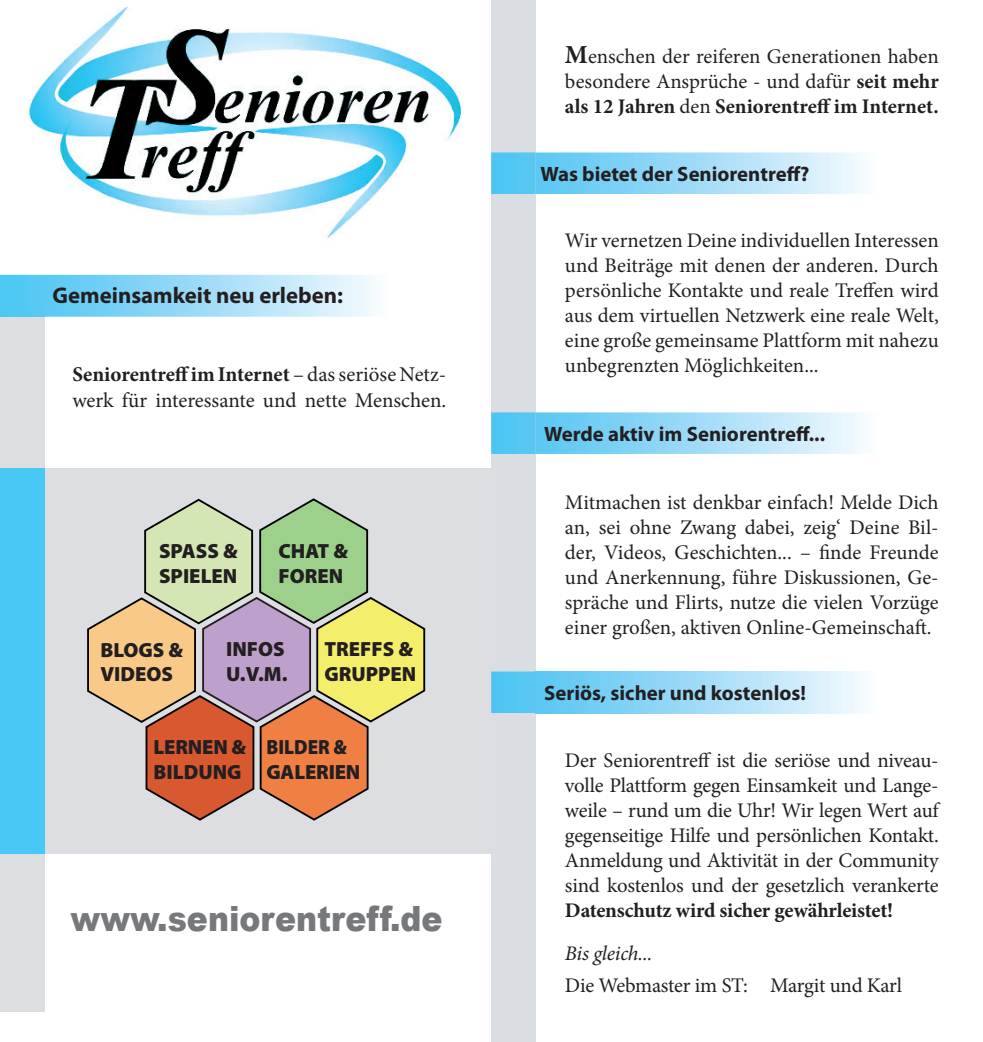
<style>
.page{position:relative;width:983px;height:1042px;background:#fff}
.page>*{position:absolute;margin:0;border:0;box-sizing:border-box;transform-origin:0 0}
.t1{font:900 34.82px "Arial";color:#76787b;scale:.91 1}
.t2{font:700 22.75px "Myriad Pro";color:#231f20}
.t3{font:21px/25.2px "Minion Pro";letter-spacing:-.005em;color:#231f20}
.t4{font:20.82px/25px "Minion Pro";letter-spacing:-.005em;color:#231f20;text-align:justify}
.t5{font:700 20.82px "Myriad Pro";color:#231f20}
.t6{font:700 20.82px "Minion Pro";letter-spacing:-.01em;color:#231f20}
.t7{font:italic 20.82px "Minion Pro";letter-spacing:-.015em;color:#231f20}
.t8{font:900 20.65px/24.7px "Myriad Pro";color:#231f20}
.t9{font:900 20.65px/24.7px "Myriad Pro";color:#231f20;scale:.92 1}
.s1{font-weight:700}
.s2{font-weight:700;font-size:26.07px}
</style>
<div class="page">
<div style="left:45px;top:468px;width:450px;height:385px;background:#dcdee1"></div>
<div style="left:0;top:307px;width:45px;height:705px;background:#dcdee1"></div>
<svg style="left:0;top:275px;width:375px;height:42px;background:#9bdcf8"></svg>
<div style="left:0;top:307px;width:45px;height:10px;background:#50c8f4"></div>
<img style="left:29px;top:7px;width:433px;height:233px">
<svg style="left:87px;top:498px;width:339px;height:323px"></svg>
<div style="left:0;top:468px;width:45px;height:385px;background:#48c8f4"></div>
<div style="left:491px;top:0;width:44px;height:1042px;background:#dadde1"></div>
<svg style="left:535px;top:152px;width:328px;height:42px;background:#a4ddf7"></svg>
<div style="left:491px;top:152px;width:44px;height:42px;background:#52c6f2"></div>
<svg style="left:535px;top:412px;width:328px;height:42px;background:#a4ddf7"></svg>
<div style="left:491px;top:412px;width:44px;height:42px;background:#52c6f2"></div>
<div style="left:535px;top:671px;width:341px;height:42px;background:linear-gradient(to right,#56c4f2,#f7f9fe)"></div>
<div style="left:491px;top:671px;width:44px;height:42px;background:#52c6f2"></div>
<p class="t2" style="left:52px;top:280px;width:292px">Gemeinsamkeit neu erleben:</p>
<p class="t3" style="left:72px;top:362px;width:375px"><span class="s1">Seniorentreff im Internet</span> – das seriöse Netz&shy;werk für interessante und nette Menschen.</p>
<p class="t8" style="left:159px;top:539px;width:80px">SPASS &amp;<br>SPIELEN</p>
<p class="t8" style="left:278px;top:539px;width:71px">CHAT &amp;<br>FOREN</p>
<p class="t8" style="left:100px;top:637px;width:84px">BLOGS &amp;<br>VIDEOS</p>
<p class="t8" style="left:226px;top:637px;width:63px">INFOS<br>U.V.M.</p>
<p class="t8" style="left:324px;top:637px;width:93px">TREFFS &amp;<br>GRUPPEN</p>
<p class="t8" style="left:153px;top:735px;width:94px">LERNEN &amp;<br>BILDUNG</p>
<p class="t9" style="left:266px;top:735px;width:104px">BILDER &amp;<br>GALERIEN</p>
<h1 class="t1" style="left:71px;top:899px;width:410px">www.seniorentreff.de</h1>
<p class="t4" style="left:565px;top:44px;width:375px"><span class="s2">M</span>enschen der reiferen Generationen haben besondere Ansprüche - und dafür <span class="s1">seit mehr als 12 Jahren</span> den <span class="s1">Seniorentreff im Internet.</span></p>
<p class="t5" style="left:540px;top:160px;width:270px">Was bietet der Seniorentreff?</p>
<p class="t4" style="left:565px;top:228px;width:375px">Wir vernetzen Deine individuellen Interessen und Beiträge mit denen der anderen. Durch persönliche Kontakte und reale Treffen wird aus dem virtuellen Netzwerk eine reale Welt, eine große gemeinsame Plattform mit nahezu unbegrenzten Möglichkeiten...</p>
<p class="t5" style="left:544px;top:420px;width:282px">Werde aktiv im Seniorentreff...</p>
<p class="t4" style="left:565px;top:490px;width:375px">Mitmachen ist denkbar einfach! Melde Dich an, sei ohne Zwang dabei, zeig‘ Deine Bil&shy;der, Videos, Geschichten... – finde Freunde und Anerkennung, führe Diskussionen, Ge&shy;spräche und Flirts, nutze die vielen Vorzüge einer großen, aktiven Online-Gemeinschaft.</p>
<p class="t5" style="left:544px;top:679px;width:263px">Seriös, sicher und kostenlos!</p>
<p class="t4" style="left:565px;top:748px;width:375px">Der Seniorentreff ist die seriöse und niveau&shy;volle Plattform gegen Einsamkeit und Lange&shy;weile – rund um die Uhr! Wir legen Wert auf gegenseitige Hilfe und persönlichen Kontakt.<br>Anmeldung und Aktivität in der Community sind kostenlos und der gesetzlich verankerte</p>
<p class="t6" style="left:565px;top:895px;width:330px">Datenschutz wird sicher gewährleistet!</p>
<p class="t7" style="left:565px;top:939px;width:89px">Bis gleich...</p>
<p class="t4" style="left:565px;top:973px;width:338px">Die Webmaster im ST: Margit und Karl</p>
</div>
